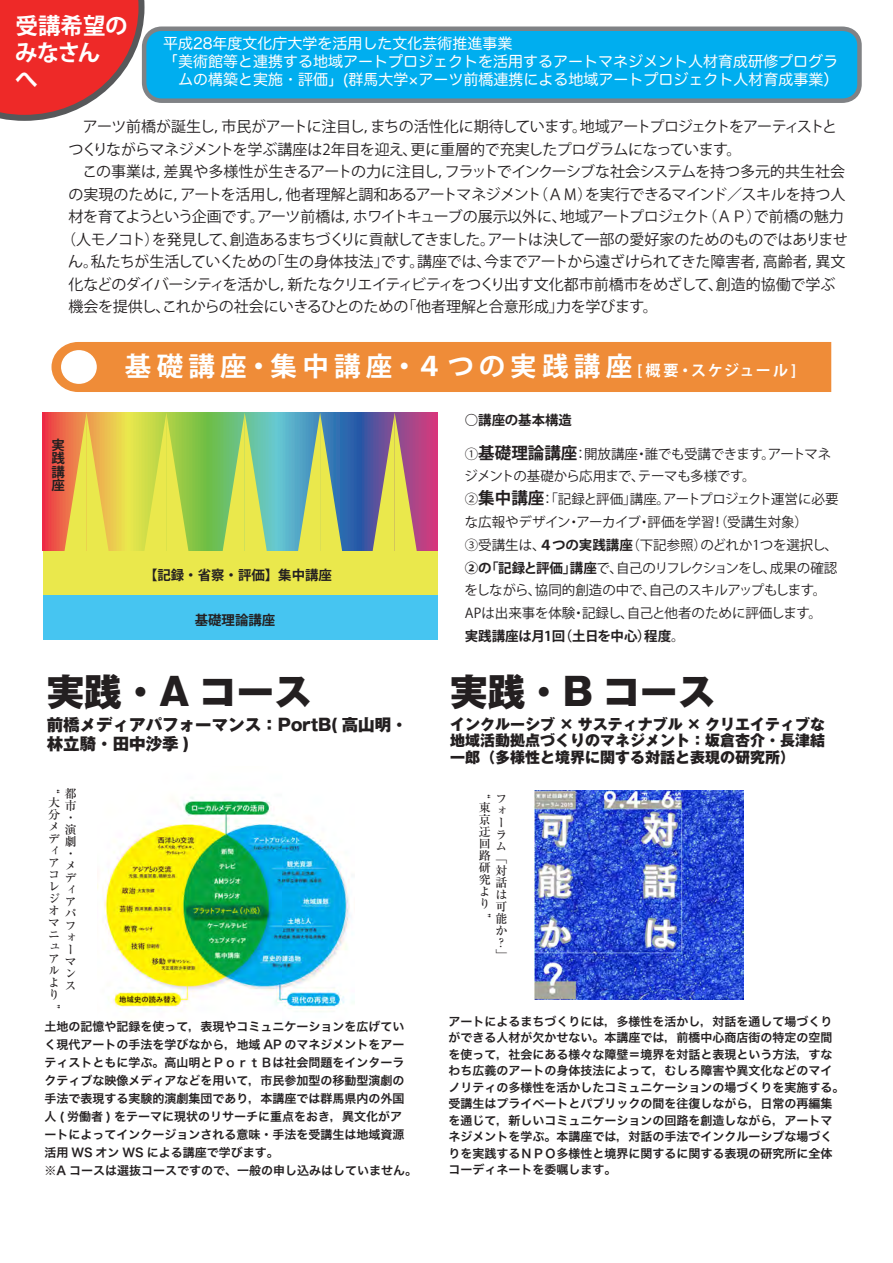
<style>
.page{position:relative;width:893px;height:1263px;background:#fff}
.page>*{position:absolute;margin:0;border:0;box-sizing:border-box;transform-origin:0 0}
.t1{font:800 37.5px "Gothic MB101 Pro";color:#231f20}
.t2{font:700 26.55px "Koz Go Pro";letter-spacing:.2em;color:#fff}
.t3{font:700 22.5px/27px "Koz Go Pr 6 N";letter-spacing:-.01em;color:#fff}
.t4{font:800 16.5px/19.5px "Gothic MB101 Pro";color:#231f20}
.t5{font:15px "Koz Go Pr 6 N";letter-spacing:-.03em;color:#231f20}
.t6{font:15px/18px "Hira Maru Pro N W4";color:#fff}
.t7{font:800 15px/16.5px "Gothic MB101 Pro";color:#231f20;text-align:justify}
.t8{font:15px "Koz Go Pr 6 N";letter-spacing:-.05em;color:#231f20}
.t9{font:15px "Koz Go Pr 6 N";letter-spacing:-.01em;color:#231f20}
.t10{font:13.5px/22.8px "Koz Go Pr 6 N";letter-spacing:-.02em;color:#231f20}
.t11{font:700 13.5px/13.5px "Koz Go Pr 6 N";color:#231f20;text-align:justify}
.t12{font:12px/16.5px "Hira Kaku Pro W6";color:#231f20}
.t13{font:500 12px/12px "Ryumin Pro";color:#231f20}
.s1{font-size:15px}
.s2{font-weight:700;font-size:16.5px}
.s3{font-weight:700}
</style>
<div class="page">
<div style="left:144px;top:29px;width:715px;height:72px;background:#00aeef;border-radius:17px"></div>
<div style="left:142px;top:26px;width:720px;height:77px;border:4px solid #808285;border-radius:17px"></div>
<svg style="left:0;top:0;width:233px;height:121px"></svg>
<div style="left:52px;top:342px;width:779px;height:50px;background:#ef8c38"></div>
<div style="left:61px;top:350px;width:36px;height:34px;background:#fff;border-radius:50%"></div>
<div style="left:43px;top:593px;width:394px;height:47px;background:#46c5f1"></div>
<div style="left:43px;top:548px;width:394px;height:47px;background:#eae84c"></div>
<svg style="left:43px;top:413px;width:394px;height:137px;background:#969478"></svg>
<svg style="left:64px;top:413px;width:45px;height:138px;background:#ebbe4c"></svg>
<svg style="left:144px;top:413px;width:45px;height:138px;background:#ccdc49"></svg>
<svg style="left:222px;top:413px;width:45px;height:138px;background:#a8d46f"></svg>
<svg style="left:298px;top:413px;width:44px;height:138px;background:#95b883"></svg>
<svg style="left:372px;top:413px;width:45px;height:138px;background:#b49770"></svg>
<img style="left:98px;top:797px;width:253px;height:226px">
<img style="left:534px;top:790px;width:210px;height:209px">
<h3 class="t3" style="left:15px;top:13px;width:114px">受講希望のみなさんへ</h3>
<p class="t6" style="left:163px;top:34px;width:677px">平成28年度文化庁大学を活用した文化芸術推進事業<br>「美術館等と連携する地域アートプロジェクトを活用するアートマネジメント人材育成研修プログラ　ムの構築と実施・評価」(群馬大学×アーツ前橋連携による地域アートプロジェクト人材育成事業）</p>
<p class="t5" style="left:69px;top:118px;width:770px">　アーツ前橋が誕生し，市民がアートに注目し，まちの活性化に期待しています。地域アートプロジェクトをアーティストと</p>
<p class="t5" style="left:69px;top:141px;width:674px">つくりながらマネジメントを学ぶ講座は2年目を迎え、更に重層的で充実したプログラムになっています。</p>
<p class="t5" style="left:69px;top:163px;width:778px">　この事業は，差異や多様性が生きるアートの力に注目し，フラットでインクーシブな社会システムを持つ多元的共生社会</p>
<p class="t5" style="left:69px;top:186px;width:778px">の実現のために，アートを活用し，他者理解と調和あるアートマネジメント（ＡＭ）を実行できるマインド／スキルを持つ人</p>
<p class="t5" style="left:69px;top:208px;width:777px">材を育てようという企画です。アーツ前橋は，ホワイトキューブの展示以外に、地域アートプロジェクト（ＡＰ）で前橋の魅力</p>
<p class="t8" style="left:61px;top:231px;width:788px">（人モノコト）を発見して、創造あるまちづくりに貢献してきました。アートは決して一部の愛好家のためのものではありませ</p>
<p class="t5" style="left:68px;top:253px;width:779px">ん。私たちが生活していくための「生の身体技法」です。講座では、今までアートから遠ざけられてきた障害者，高齢者，異文</p>
<p class="t5" style="left:69px;top:276px;width:768px">化などのダイバーシティを活かし，新たなクリエイティビティをつくり出す文化都市前橋市をめざして、創造的協働で学ぶ</p>
<p class="t9" style="left:69px;top:298px;width:591px">機会を提供し、これからの社会にいきるひとのための「他者理解と合意形成」力を学びます。</p>
<p class="t11" style="left:51px;top:439px;width:15px">実践講座</p>
<h2 class="t2" style="left:125px;top:349px;width:673px">基礎講座・集中講座・４つの実践講座 <span class="s1">[概要・スケジュール]</span></h2>
<p class="t11" style="left:144px;top:569px;width:189px">【記録・省察・評価】集中講座</p>
<p class="t11" style="left:195px;top:613px;width:82px">基礎理論講座</p>
<p class="t11" style="left:465px;top:414px;width:109px">○講座の基本構造</p>
<p class="t10" style="left:464px;top:442px;width:376px">①<span class="s2">基礎理論講座</span>：開放講座・誰でも受講できます。アートマネジメントの基礎から応用まで、テーマも多様です。<br>②<span class="s2">集中講座</span>：「記録と評価」講座。アートプロジェクト運営に必要な広報やデザイン・アーカイブ・評価を学習！（受講生対象）<br>③受講生は、<span class="s3">４つの実践講座</span>（下記参照）のどれか1つを選択し、<br><span class="s3">②の「記録と評価」講座</span>で、自己のリフレクションをし、成果の確認をしながら、協同的創造の中で､自己のスキルアップもします。<br>APは出来事を体験・記録し、自己と他者のために評価します。<br><span class="s3">実践講座は月1回（土日を中心）程度</span>。</p>
<h1 class="t1" style="left:47px;top:660px;width:266px">実践・A コース</h1>
<h3 class="t4" style="left:47px;top:713px;width:363px">前橋メディアパフォーマンス：PortB( 高山明・林立騎・田中沙季 )</h3>
<p class="t13" style="left:61px;top:781px;width:13px;rotate:90deg">“</p>
<p class="t13" style="left:65px;top:787px;width:13px">都市・演劇・メディアパフォーマンス</p>
<p class="t13" style="left:48px;top:796px;width:13px">大分メディアコレジオマニュアルより</p>
<p class="t13" style="left:61px;top:1003px;width:13px;rotate:90deg">”</p>
<p class="t12" style="left:44px;top:1017px;width:374px;line-height:18px">土地の記憶や記録を使って，表現やコミュニケーションを広げていく現代アートの手法を学びなから，地域 AP のマネジメントをアーティストともに学ぶ。高山明とＰｏｒｔＢは社会問題をインターラクティブな映像メディアなどを用いて，市民参加型の移動型演劇の手法で表現する実験的演劇集団であり，本講座では群馬県内の外国人 ( 労働者 ) をテーマに現状のリサーチに重点をおき，異文化がアートによってインクージョンされる意味・手法を受講生は地域資源活用 WS オン WS による講座で学びます。<br>※A コースは選抜コースですので、一般の申し込みはしていません。</p>
<h1 class="t1" style="left:450px;top:660px;width:266px">実践・B コース</h1>
<p class="t7" style="left:450px;top:714px;width:377px">インクルーシブ × サスティナブル × クリエイティブな地域活動拠点づくりのマネジメント：坂倉杏介・長津結一郎（多様性と境界に関する対話と表現の研究所）</p>
<p class="t13" style="left:492px;top:787px;width:13px;rotate:90deg">“</p>
<p class="t13" style="left:495px;top:792px;width:13px">フォーラム「対話は可能か？」</p>
<p class="t13" style="left:479px;top:801px;width:13px">東京迂回路研究より</p>
<p class="t13" style="left:492px;top:913px;width:13px;rotate:90deg">”</p>
<p class="t12" style="left:448px;top:1012px;width:397px">アートによるまちづくりには，多様性を活かし，対話を通して場づくりができる人材が欠かせない。本講座では，前橋中心商店街の特定の空間を使って，社会にある様々な障壁＝境界を対話と表現という方法，すなわち広義のアートの身体技法によって，むしろ障害や異文化などのマイノリティの多様性を活かしたコミュニケーションの場づくりを実施する。受講生はプライベートとパブリックの間を往復しながら，日常の再編集を通じて，新しいコミュニケーションの回路を創造しながら，アートマネジメントを学ぶ。本講座では，対話の手法でインクルーシブな場づくりを実践するＮＰＯ多様性と境界に関するに関する表現の研究所に全体コーディネートを委嘱します。</p>
</div>
